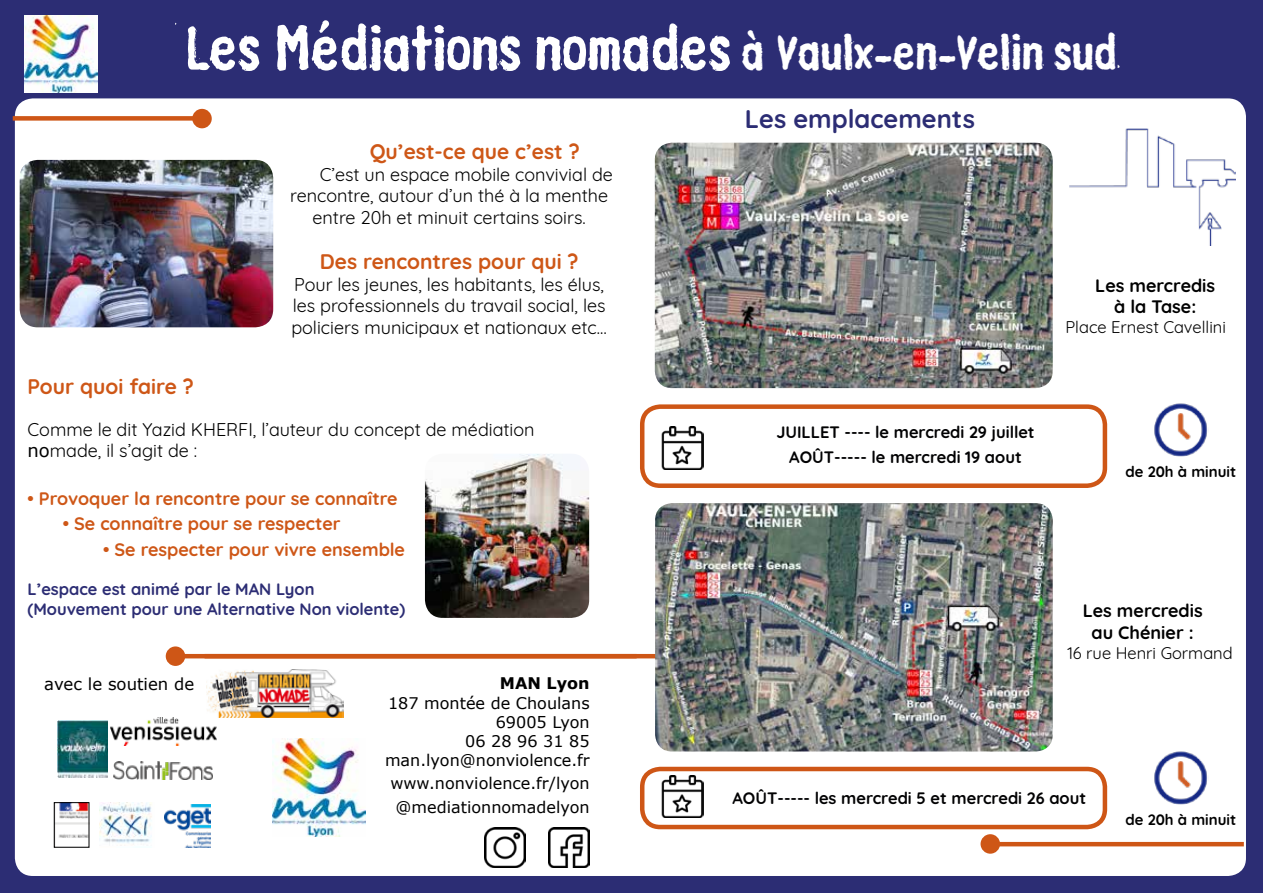
<style>
.page{position:relative;width:1263px;height:893px;background:#2c2d74}
.page>*{position:absolute;margin:0;border:0;box-sizing:border-box;transform-origin:0 0}
.t1{font:58.5px "Russisch Brot LT Eat Text";color:#fff}
.t2{font:700 25.5px "Quicksand";color:#2c2d74}
.t3{font:700 21px "Quicksand";color:#ce5717}
.t4{font:18px/21.6px "Quicksand";color:#000}
.t5{font:700 18px "Quicksand";color:#ce5717}
.t6{font:700 18px/21.6px "Quicksand";color:#000;text-align:center}
.t7{font:700 16.5px/25.5px "Quicksand";color:#020203;text-align:center}
.t8{font:700 16.5px/19.8px "Quicksand";color:#2c2d74}
.t9{font:16.5px "Quicksand";color:#000}
.t10{font:16.5px "Verdana";color:#000}
.t11{font:16.05px/19.2px "Verdana";color:#000;text-align:right}
.t12{font:700 16.05px "Verdana";color:#000}
.t13{font:700 15px "Quicksand";color:#000}
.s1{font-size:46.5px}
.s2{font-family:"Verdana"}
</style>
<div class="page">
<div style="left:15px;top:98px;width:1231px;height:778px;background:#fff;border-radius:18px"></div>
<img style="left:272px;top:738px;width:94px;height:99px">
<img style="left:24px;top:15px;width:73px;height:78px">
<img style="left:20px;top:160px;width:253px;height:167px">
<img style="left:207px;top:669px;width:136px;height:48px">
<div style="left:13px;top:116px;width:189px;height:5px;background:#ce5616"></div>
<div style="left:192px;top:109px;width:20px;height:19px;background:#ce5616;border-radius:50%"></div>
<div style="left:166px;top:646px;width:19px;height:20px;background:#ce5616;border-radius:50%"></div>
<hr style="left:175px;top:654px;width:462px;height:4px;background:#ce5616">
<img style="left:425px;top:454px;width:164px;height:164px">
<hr style="left:990px;top:842px;width:254px;height:4px;background:#ce5616">
<div style="left:980px;top:834px;width:20px;height:20px;background:#ce5616;border-radius:50%"></div>
<img style="left:548px;top:827px;width:41px;height:41px">
<img style="left:485px;top:827px;width:41px;height:41px">
<img style="left:164px;top:805px;width:47px;height:42px">
<img style="left:100px;top:802px;width:52px;height:44px">
<img style="left:57px;top:721px;width:51px;height:56px">
<img style="left:56px;top:804px;width:31px;height:34px">
<div style="left:54px;top:802px;width:35px;height:45px;border:1px solid #000"></div>
<img style="left:111px;top:717px;width:106px;height:29px">
<img style="left:113px;top:761px;width:100px;height:18px">
<hr style="left:205px;top:654px;width:461px;height:4px;background:#ce5616">
<div style="left:640px;top:404px;width:467px;height:84px;border:4px solid #ce5616;border-radius:18px"></div>
<div style="left:640px;top:767px;width:467px;height:62px;border:4px solid #ce5616;border-radius:18px"></div>
<img style="left:1154px;top:403px;width:53px;height:54px">
<img style="left:1154px;top:751px;width:53px;height:54px">
<img style="left:1069px;top:128px;width:166px;height:117px">
<img style="left:661px;top:775px;width:42px;height:43px">
<img style="left:661px;top:427px;width:42px;height:42px">
<img style="left:655px;top:143px;width:398px;height:245px">
<img style="left:655px;top:503px;width:398px;height:248px">
<h1 class="t1" style="left:185px;top:9px;width:933px">Les Médiations nomades <span class="s1">à Vaulx-en-Velin sud</span></h1>
<p class="t3" style="left:370px;top:134px;width:211px">Qu’est-ce que c’est ?</p>
<p class="t4" style="left:320px;top:162px;width:295px">C’est un espace mobile convivial de</p>
<p class="t4" style="left:290px;top:183px;width:320px">rencontre, autour d’un thé à la menthe</p>
<p class="t4" style="left:313px;top:205px;width:275px">entre 20h et minuit certains soirs.</p>
<p class="t3" style="left:320px;top:244px;width:260px">Des rencontres pour qui ?</p>
<p class="t4" style="left:291px;top:272px;width:317px">Pour les jeunes, les habitants, les élus, les professionnels du travail social, les policiers municipaux et nationaux etc…</p>
<p class="t3" style="left:28px;top:370px;width:168px">Pour quoi faire ?</p>
<p class="t4" style="left:28px;top:417px;width:509px">Comme le dit Yazid KHERFI, l’auteur du concept de médiation <span class="s2">no</span>made, il s’agit de :</p>
<p class="t5" style="left:28px;top:483px;width:372px">• Provoquer la rencontre pour se connaître</p>
<p class="t5" style="left:63px;top:509px;width:279px">• Se connaître pour se respecter</p>
<p class="t5" style="left:103px;top:534px;width:303px">• Se respecter pour vivre ensemble</p>
<p class="t8" style="left:28px;top:578px;width:379px">L’espace est animé par le MAN Lyon (Mouvement pour une Alternative Non violente)</p>
<p class="t10" style="left:44px;top:672px;width:152px">avec le soutien de</p>
<p class="t12" style="left:500px;top:672px;width:91px">MAN Lyon</p>
<p class="t11" style="left:385px;top:693px;width:206px">187 montée de Choulans<br>69005 Lyon<br>06 28 96 31 85 man.lyon@nonviolence.fr</p>
<p class="t11" style="left:390px;top:772px;width:201px;line-height:23.7px;text-align:center">www.nonviolence.fr/lyon @mediationnomadelyon</p>
<h2 class="t2" style="left:745px;top:98px;width:232px">Les emplacements</h2>
<p class="t6" style="left:1095px;top:273px;width:121px">Les mercredis à la Tase:</p>
<p class="t9" style="left:1065px;top:314px;width:162px">Place Ernest Cavellini</p>
<p class="t7" style="left:776px;top:418px;width:260px">JUILLET ---- le mercredi 29 juillet<br>AOÛT----- le mercredi 19 aout</p>
<p class="t13" style="left:1125px;top:459px;width:112px">de 20h à minuit</p>
<p class="t6" style="left:1083px;top:598px;width:121px">Les mercredis au Chénier :</p>
<p class="t9" style="left:1067px;top:640px;width:167px">16 rue Henri Gormand</p>
<p class="t7" style="left:732px;top:784px;width:355px">AOÛT----- les mercredi 5 et mercredi 26 aout</p>
<p class="t13" style="left:1125px;top:807px;width:112px">de 20h à minuit</p>
</div>
